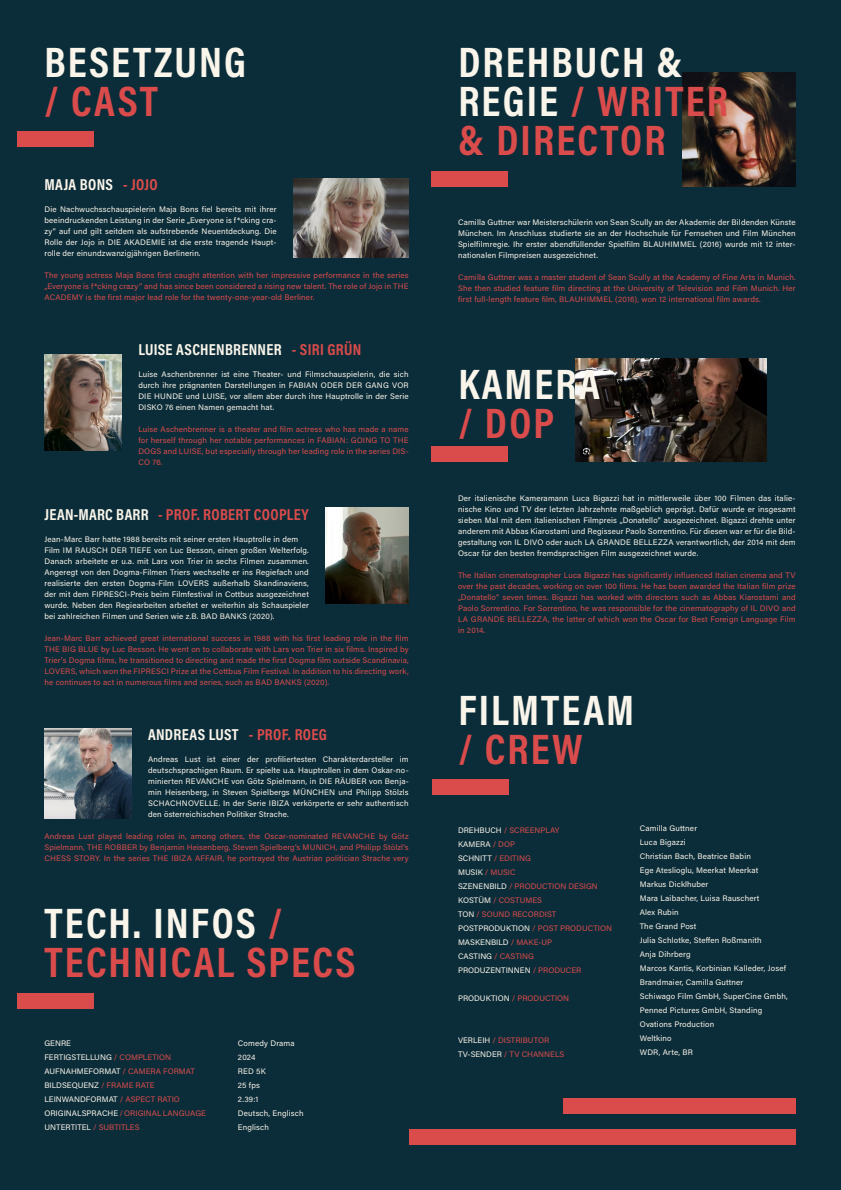
<style>
.page{position:relative;width:841px;height:1190px;background:#0b2c39}
.page>*{position:absolute;margin:0;border:0;box-sizing:border-box;transform-origin:0 0}
.t1{font:700 43px/39px "Acumin Pro Cond";letter-spacing:.05em;color:#da4c4b}
.t2{font:700 43px "Acumin Pro Cond";letter-spacing:.05em;color:#faf5ea}
.t3{font:700 16px "Acumin Pro Cond";letter-spacing:.02em;color:#faf5ea}
.t4{font:700 16px "Acumin Pro Cond";letter-spacing:.02em;color:#da4c4b}
.t5{font:8px/11px "Acumin Pro";letter-spacing:.02em;color:#faf5ea;text-align:justify}
.t6{font:8px/11px "Acumin Pro";letter-spacing:.015em;color:#da4c4b;text-align:justify}
.t7{font:8px/14px "Acumin Pro";color:#faf5ea}
.s1{color:#da4c4b}
.s2{color:#faf5ea}
</style>
<div class="page">
<div style="left:17px;top:131px;width:77px;height:15px;background:#da4c4b"></div>
<div style="left:17px;top:993px;width:77px;height:15px;background:#da4c4b"></div>
<div style="left:431px;top:171px;width:76px;height:15px;background:#da4c4b"></div>
<div style="left:431px;top:447px;width:77px;height:15px;background:#da4c4b"></div>
<div style="left:433px;top:780px;width:76px;height:15px;background:#da4c4b"></div>
<div style="left:563px;top:1099px;width:233px;height:15px;background:#da4c4b"></div>
<div style="left:409px;top:1130px;width:387px;height:15px;background:#da4c4b"></div>
<img style="left:682px;top:73px;width:114px;height:113px">
<img style="left:576px;top:358px;width:190px;height:104px">
<img style="left:294px;top:178px;width:115px;height:79px">
<img style="left:326px;top:508px;width:83px;height:95px">
<img style="left:44px;top:354px;width:77px;height:96px">
<img style="left:44px;top:728px;width:87px;height:90px">
<h1 class="t2" style="left:44px;top:33px;width:203px">BESETZUNG</h1>
<h1 class="t1" style="left:44px;top:80px;width:115px">/ CAST</h1>
<h2 class="t3" style="left:44px;top:174px;width:115px">MAJA BONS <span class="s1">- JOJO</span></h2>
<p class="t5" style="left:44px;top:203px;width:234px">Die Nachwuchsschauspielerin Maja Bons fiel bereits mit ihrer beeindruckenden Leistung in der Serie „Everyone is f*cking cra&shy;zy“ auf und gilt seitdem als aufstrebende Neuentdeckung. Die Rolle der Jojo in DIE AKADEMIE ist die erste tragende Haupt&shy;rolle der einundzwanzigjährigen Berlinerin.</p>
<p class="t6" style="left:44px;top:269px;width:366px">The young actress Maja Bons first caught attention with her impressive performance in the series „Everyone is f*cking crazy“ and has since been considered a rising new talent. The role of Jojo in THE ACADEMY is the first major lead role for the twenty-one-year-old Berliner.</p>
<h2 class="t3" style="left:138px;top:339px;width:224px">LUISE ASCHENBRENNER <span class="s1">- SIRI GRÜN</span></h2>
<p class="t5" style="left:138px;top:368px;width:272px">Luise Aschenbrenner ist eine Theater- und Filmschauspielerin, die sich durch ihre prägnanten Darstellungen in FABIAN ODER DER GANG VOR DIE HUNDE und LUISE, vor allem aber durch ihre Hauptrolle in der Serie DISKO 76 einen Namen gemacht hat.</p>
<p class="t6" style="left:138px;top:423px;width:272px">Luise Aschenbrenner is a theater and film actress who has made a name for herself through her notable performances in FABIAN: GOING TO THE DOGS and LUISE, but especially through her leading role in the series DIS-CO 76.</p>
<h2 class="t4" style="left:44px;top:504px;width:266px"><span class="s2">JEAN-MARC BARR</span> - PROF. ROBERT COOPLEY</h2>
<p class="t5" style="left:44px;top:533px;width:266px;text-align:left">Jean-Marc Barr hatte 1988 bereits mit seiner ersten Hauptrolle in dem Film IM RAUSCH DER TIEFE von Luc Besson, einen großen Welterfolg.<br>Danach arbeitete er u.a. mit Lars von Trier in sechs Filmen zusammen.<br>Angeregt von den Dogma-Filmen Triers wechselte er ins Regiefach und realisierte den ersten Dogma-Film LOVERS außerhalb Skandinaviens, der mit dem FIPRESCI-Preis beim Filmfestival in Cottbus ausgezeichnet wurde. Neben den Regiearbeiten arbeitet er weiterhin als Schauspieler bei zahlreichen Filmen und Serien wie z.B. BAD BANKS (2020).</p>
<p class="t6" style="left:44px;top:632px;width:366px">Jean-Marc Barr achieved great international success in 1988 with his first leading role in the film THE BIG BLUE by Luc Besson. He went on to collaborate with Lars von Trier in six films. Inspired by Trier’s Dogma films, he transitioned to directing and made the first Dogma film outside Scandinavia, LOVERS, which won the FIPRESCI Prize at the Cottbus Film Festival. In addition to his directing work, he continues to act in numerous films and series, such as BAD BANKS (2020).</p>
<h2 class="t3" style="left:148px;top:724px;width:180px">ANDREAS LUST <span class="s1">- PROF. ROEG</span></h2>
<p class="t5" style="left:148px;top:753px;width:262px">Andreas Lust ist einer der profiliertesten Charakterdarsteller im deutschsprachigen Raum. Er spielte u.a. Hauptrollen in dem Oskar-no&shy;minierten REVANCHE von Götz Spielmann, in DIE RÄUBER von Benja&shy;min Heisenberg, in Steven Spielbergs MÜNCHEN und Philipp Stölzls SCHACHNOVELLE. In der Serie IBIZA verkörperte er sehr authentisch den österreichischen Politiker Strache.</p>
<p class="t6" style="left:44px;top:830px;width:366px">Andreas Lust played leading roles in, among others, the Oscar-nominated REVANCHE by Götz Spielmann, THE ROBBER by Benjamin Heisenberg, Steven Spielberg‘s MUNICH, and Philipp Stölzl‘s CHESS STORY. In the series THE IBIZA AFFAIR, he portrayed the Austrian politician Strache very</p>
<h1 class="t1" style="left:44px;top:903px;width:313px"><span class="s2">TECH. INFOS</span> /<br>TECHNICAL SPECS</h1>
<p class="t7" style="left:44px;top:1036px;width:163px">GENRE<br>FERTIGSTELLUNG <span class="s1">/ COMPLETION<br></span>AUFNAHMEFORMAT <span class="s1">/ CAMERA FORMAT<br></span>BILDSEQUENZ <span class="s1">/ FRAME RATE<br></span>LEINWANDFORMAT <span class="s1">/ ASPECT RATIO<br></span>ORIGINALSPRACHE <span class="s1">/ ORIGINAL LANGUAGE<br></span>UNTERTITEL <span class="s1">/ SUBTITLES</span></p>
<p class="t5" style="left:238px;top:1036px;width:67px;line-height:14px;text-align:left">Comedy Drama<br>2024<br>RED 5K<br>25 fps<br>2.39:1<br>Deutsch, Englisch<br>Englisch</p>
<h1 class="t1" style="left:458px;top:41px;width:271px"><span class="s2">DREHBUCH &amp;<br>REGIE</span> / WRITER &amp; DIRECTOR</h1>
<p class="t5" style="left:458px;top:216px;width:339px">Camilla Guttner war Meisterschülerin von Sean Scully an der Akademie der Bildenden Künste München. Im Anschluss studierte sie an der Hochschule für Fernsehen und Film München Spielfilmregie. Ihr erster abendfüllender Spielfilm BLAUHIMMEL (2016) wurde mit 12 inter&shy;nationalen Filmpreisen ausgezeichnet.</p>
<p class="t6" style="left:458px;top:271px;width:339px">Camilla Guttner was a master student of Sean Scully at the Academy of Fine Arts in Munich.<br>She then studied feature film directing at the University of Television and Film Munich. Her first full-length feature film, BLAUHIMMEL (2016), won 12 international film awards.</p>
<h1 class="t2" style="left:458px;top:356px;width:143px">KAMERA</h1>
<h1 class="t1" style="left:458px;top:403px;width:97px">/ DOP</h1>
<p class="t5" style="left:458px;top:492px;width:339px">Der italienische Kameramann Luca Bigazzi hat in mittlerweile über 100 Filmen das italie&shy;nische Kino und TV der letzten Jahrzehnte maßgeblich geprägt. Dafür wurde er insgesamt sieben Mal mit dem italienischen Filmpreis „Donatello“ ausgezeichnet. Bigazzi drehte unter anderem mit Abbas Kiarostami und Regisseur Paolo Sorrentino. Für diesen war er für die Bild&shy;gestaltung von IL DIVO oder auch LA GRANDE BELLEZZA verantwortlich, der 2014 mit dem Oscar für den besten fremdsprachigen Film ausgezeichnet wurde.</p>
<p class="t6" style="left:458px;top:569px;width:339px">The Italian cinematographer Luca Bigazzi has significantly influenced Italian cinema and TV over the past decades, working on over 100 films. He has been awarded the Italian film prize „Donatello“ seven times. Bigazzi has worked with directors such as Abbas Kiarostami and Paolo Sorrentino. For Sorrentino, he was responsible for the cinematography of IL DIVO and LA GRANDE BELLEZZA, the latter of which won the Oscar for Best Foreign Language Film in 2014.</p>
<h1 class="t2" style="left:458px;top:681px;width:177px">FILMTEAM</h1>
<h1 class="t1" style="left:458px;top:728px;width:126px">/ CREW</h1>
<p class="t6" style="left:458px;top:823px;width:155px;line-height:14px;text-align:left"><span class="s2">DREHBUCH</span> / SCREENPLAY<br><span class="s2">KAMERA</span> / DOP<br><span class="s2">SCHNITT</span> / EDITING<br><span class="s2">MUSIK</span> / MUSIC<br><span class="s2">SZENENBILD</span> / PRODUCTION DESIGN<br><span class="s2">KOSTÜM</span> / COSTUMES<br><span class="s2">TON</span> / SOUND RECORDIST<br><span class="s2">POSTPRODUKTION</span> / POST PRODUCTION<br><span class="s2">MASKENBILD</span> / MAKE-UP<br><span class="s2">CASTING</span> / CASTING<br><span class="s2">PRODUZENTINNEN</span> / PRODUCER</p>
<p class="t6" style="left:458px;top:992px;width:113px"><span class="s2">PRODUKTION</span> / PRODUCTION</p>
<p class="t6" style="left:458px;top:1033px;width:108px;line-height:14px"><span class="s2">VERLEIH</span> / DISTRIBUTOR<br><span class="s2">TV-SENDER</span> / TV CHANNELS</p>
<p class="t5" style="left:640px;top:821px;width:150px;line-height:14px;text-align:left">Camilla Guttner<br>Luca Bigazzi<br>Christian Bach, Beatrice Babin<br>Ege Ateslioglu, Meerkat Meerkat<br>Markus Dicklhuber<br>Mara Laibacher, Luisa Rauschert<br>Alex Rubin<br>The Grand Post<br>Julia Schlotke, Steffen Roßmanith<br>Anja Dihrberg<br>Marcos Kantis, Korbinian Kalleder, Josef<br>Brandmaier, Camilla Guttner<br>Schiwago Film GmbH, SuperCine Gmbh,<br>Penned Pictures GmbH, Standing<br>Ovations Production<br>Weltkino<br>WDR, Arte, BR</p>
</div>
